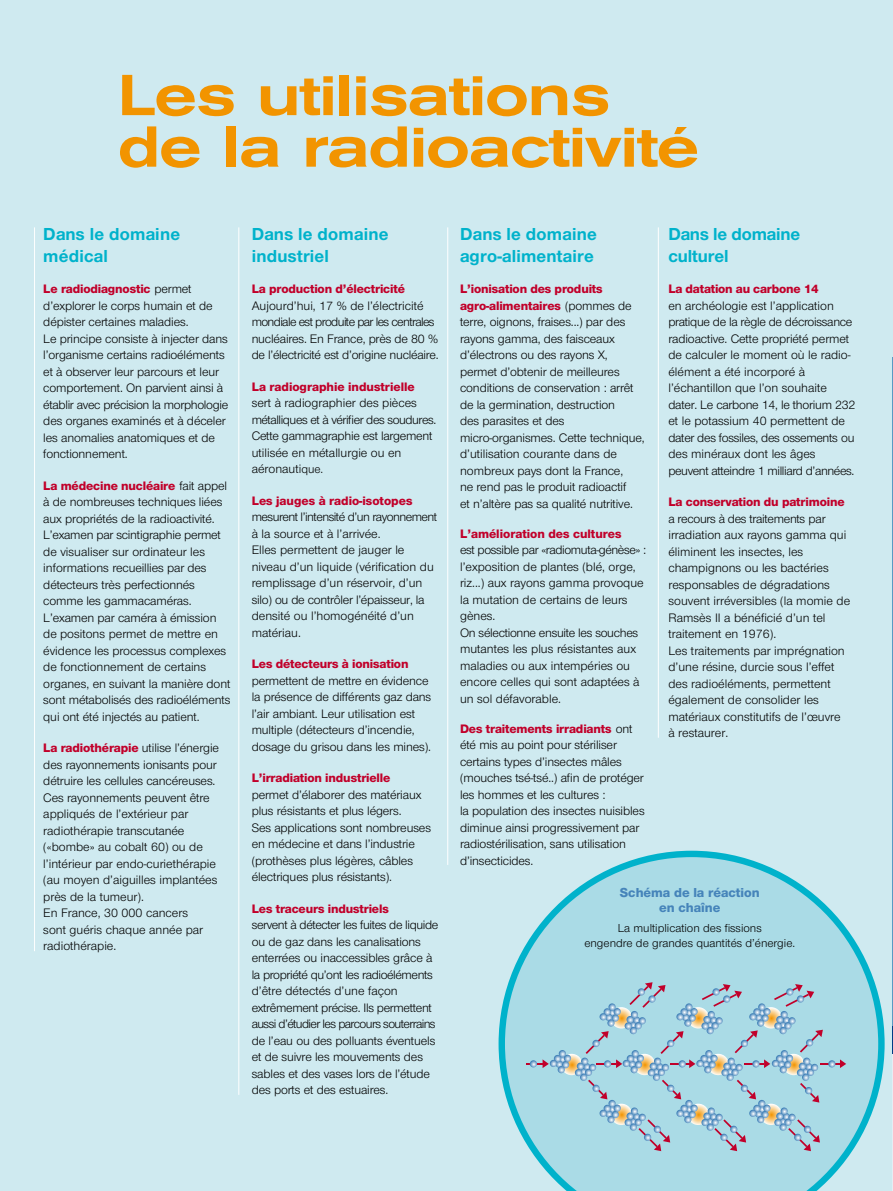
<style>
.page{position:relative;width:893px;height:1191px;background:#cfeaf0}
.page>*{position:absolute;margin:0;border:0;box-sizing:border-box;transform-origin:0 0}
.t1{font:500 expanded 57px/51.6px "Akzidenz Grotesk BQ";letter-spacing:-.025em;color:#f29400}
.t2{font:700 18px/21.6px "Nimbus AREVA";letter-spacing:.01em;color:#00b2cb}
.t3{font:700 18px/21.6px "Nimbus AREVA";letter-spacing:-.01em;color:#00b2cb}
.t4{font:800 13.5px/15px "Nimbus AREVA";color:#4684ba;text-align:center}
.t5{font:12.75px/16.5px "Nimbus AREVA";letter-spacing:-.01em;color:#000}
.t6{font:800 12.75px "Nimbus AREVA";letter-spacing:-.01em;color:#c1002a}
.t7{font:12px/15px "Nimbus AREVA";color:#000;text-align:center}
.s1{font-weight:800;color:#c1002a}
.s2{font-size:12px}
</style>
<div class="page">
<svg style="left:499px;top:850px;width:386px;height:341px"></svg>
<hr style="left:239px;top:227px;width:1px;height:867px;background:#fff">
<hr style="left:34px;top:227px;width:1px;height:724px;background:#fff">
<hr style="left:447px;top:227px;width:1px;height:638px;background:#fff">
<hr style="left:658px;top:227px;width:1px;height:510px;background:#fff">
<svg style="left:526px;top:982px;width:320px;height:169px"></svg>
<h1 class="t1" style="left:118px;top:70px;width:583px">Les utilisations de la radioactivité</h1>
<h2 class="t2" style="left:43px;top:223px;width:138px">Dans le domaine médical</h2>
<p class="t5" style="left:43px;top:281px;width:186px"><span class="s1">Le radiodiagnostic</span> permet d’explorer le corps humain et de dépister certaines maladies.<br>Le principe consiste à injecter dans l’organisme certains radioéléments et à observer leur parcours et leur comportement. On parvient ainsi à établir avec précision la morphologie des organes examinés et à déceler les anomalies anatomiques et de fonctionnement.</p>
<p class="t5" style="left:43px;top:477px;width:189px"><span class="s1">La médecine nucléaire</span> fait appel à de nombreuses techniques liées aux propriétés de la radioactivité.<br>L’examen par scintigraphie permet de visualiser sur ordinateur les informations recueillies par des détecteurs très perfectionnés comme les gammacaméras.<br>L’examen par caméra à émission de positons permet de mettre en évidence les processus complexes de fonctionnement de certains organes, en suivant la manière dont sont métabolisés des radioéléments qui ont été injectés au patient.</p>
<p class="t5" style="left:43px;top:740px;width:177px"><span class="s1">La radiothérapie</span> utilise l’énergie des rayonnements ionisants pour détruire les cellules cancéreuses.<br>Ces rayonnements peuvent être appliqués de l’extérieur par radiothérapie transcutanée («bombe» au cobalt 60) ou de l’intérieur par endo-curiethérapie (au moyen d’aiguilles implantées près de la tumeur).<br>En France, 30 000 cancers<br>sont guéris chaque année par radiothérapie.</p>
<h2 class="t2" style="left:252px;top:223px;width:138px">Dans le domaine industriel</h2>
<p class="t6" style="left:252px;top:281px;width:155px">La production d’électricité</p>
<p class="t5" style="left:252px;top:297px;width:188px">Aujourd’hui, 17 % de l’électricité mondiale est produite par les centrales nucléaires. En France, près de 80 % de l’électricité est d’origine nucléaire.</p>
<p class="t6" style="left:252px;top:379px;width:165px">La radiographie industrielle</p>
<p class="t5" style="left:252px;top:395px;width:186px">sert à radiographier des pièces métalliques et à vérifier des soudures.<br>Cette gammagraphie est largement utilisée en métallurgie ou en aéronauti<span class="s2">que.</span></p>
<p class="t6" style="left:252px;top:493px;width:162px">Les jauges à radio-isotopes</p>
<p class="t5" style="left:252px;top:509px;width:187px">mesurent l’intensité d’un rayonnement à la source et à l’arrivée.<br>Elles permettent de jauger le niveau d’un liquide (vérification du remplissage d’un réservoir, d’un silo) ou de contrôler l’épaisseur, la densité ou l’homogénéité d’un matériau.</p>
<p class="t6" style="left:252px;top:656px;width:158px">Les détecteurs à ionisation</p>
<p class="t5" style="left:252px;top:672px;width:181px">permettent de mettre en évidence la présence de différents gaz dans l’air ambiant. Leur utilisation est multiple (détecteurs d’incendie, dosage du grisou dans les mines).</p>
<p class="t6" style="left:252px;top:770px;width:140px">L’irradiation industrielle</p>
<p class="t5" style="left:252px;top:786px;width:181px">permet d’élaborer des matériaux plus résistants et plus légers.<br>Ses applications sont nombreuses en médecine et dans l’industrie (prothèses plus légères, câbles électriques plus résistants).</p>
<p class="t6" style="left:252px;top:901px;width:139px">Les traceurs industriels</p>
<p class="t5" style="left:252px;top:917px;width:188px">servent à détecter les fuites de liquide ou de gaz dans les canalisations enterrées ou inaccessibles grâce à la propriété qu’ont les radioéléments d’être détectés d’une façon extrêmement précise. Ils permettent aussi d’étudier les parcours souterrains de l’eau ou des polluants éventuels et de suivre les mouvements des sables et des vases lors de l’étude des ports et des estuaires.</p>
<h2 class="t2" style="left:460px;top:223px;width:138px">Dans le domaine agro-alimentaire</h2>
<p class="t5" style="left:460px;top:281px;width:186px"><span class="s1">L’ionisation des produits agro-alimentaires</span> (pommes de terre, oignons, fraises...) par des rayons gamma, des faisceaux d’électrons ou des rayons X, permet d’obtenir de meilleures conditions de conservation : arrêt de la germination, destruction<br>des parasites et des micro-organismes. Cette technique, d’utilisation courante dans de nombreux pays dont la France,<br>ne rend pas le produit radioactif<br>et n’altère pas sa qualité nutritive.</p>
<p class="t6" style="left:460px;top:526px;width:163px">L’amélioration des cultures</p>
<p class="t5" style="left:460px;top:542px;width:188px">est possible par «radiomuta-génèse» : l’exposition de plantes (blé, orge, riz...) aux rayons gamma provoque la mutation de certains de leurs gènes.<br>On sélectionne ensuite les souches mutantes les plus résistantes aux maladies ou aux intempéries ou encore celles qui sont adaptées à un sol défavorable.</p>
<p class="t5" style="left:460px;top:720px;width:186px"><span class="s1">Des traitements irradiants</span> ont été mis au point pour stériliser certains types d’insectes mâles (mouches tsé-tsé..) afin de protéger les hommes et les cultures :<br>la population des insectes nuisibles diminue ainsi progressivement par radiostérilisation, sans utilisation d’insecticides.</p>
<h2 class="t3" style="left:668px;top:223px;width:133px">Dans le domaine culturel</h2>
<p class="t6" style="left:668px;top:281px;width:152px">La datation au carbone 14</p>
<p class="t5" style="left:668px;top:297px;width:189px">en archéologie est l’application pratique de la règle de décroissance radioactive. Cette propriété permet de calculer le moment où le radio&shy;élément a été incorporé à l’échantillon que l’on souhaite dater. Le carbone 14, le thorium 232 et le potassium 40 permettent de dater des fossiles, des ossements ou des minéraux dont les âges peuvent atteindre 1 milliard d’années.</p>
<p class="t6" style="left:668px;top:494px;width:178px">La conservation du patrimoine</p>
<p class="t5" style="left:668px;top:510px;width:183px">a recours à des traitements par irradiation aux rayons gamma qui éliminent les insectes, les champignons ou les bactéries responsables de dégradations souvent irréversibles (la momie de<br>Ramsès II a bénéficié d’un tel traitement en 1976).<br>Les traitements par imprégnation d’une résine, durcie sous l’effet des radioéléments, permettent également de consolider les matériaux constitutifs de l’œuvre à restaurer.</p>
<p class="t4" style="left:620px;top:885px;width:141px">Schéma de la réaction en chaîne</p>
<p class="t7" style="left:584px;top:920px;width:212px">La multiplication des fissions<br>engendre de grandes quantités d’énergie.</p>
</div>
